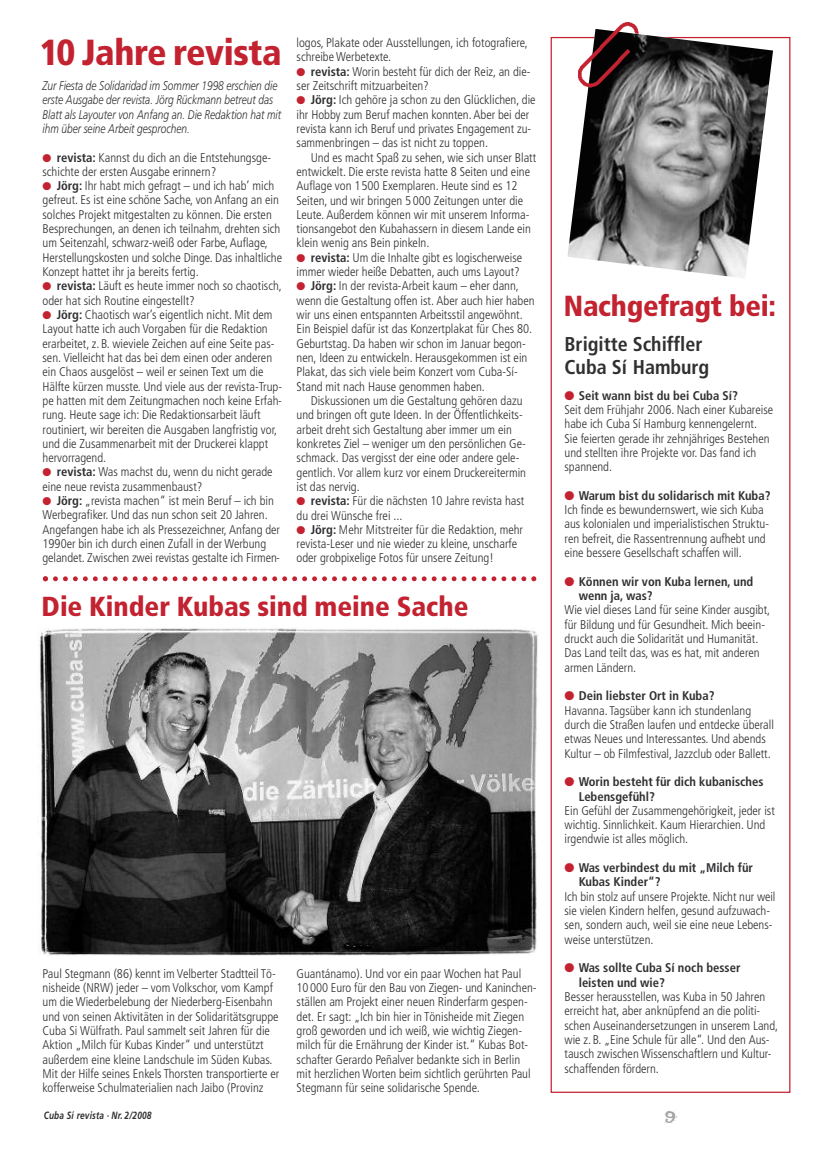
<style>
.page{position:relative;width:833px;height:1152px;background:#fff}
.page>*{position:absolute;margin:0;border:0;box-sizing:border-box;transform-origin:0 0}
.t1{font:900 condensed 36.25px "Frutiger";letter-spacing:-.01em;color:#c32230}
.t2{font:900 condensed 29px "Frutiger";letter-spacing:-.01em;color:#c32230}
.t3{font:900 condensed 27.5px "Frutiger";color:#c32230}
.t4{font:700 condensed 20px/22.5px "Frutiger";color:#302f31}
.t5{font:20px "Fajita ICG Mild";color:#a2a2a2}
.t6{font:300 condensed 12.62px/14.2px "Frutiger";color:#302f31}
.t7{font:italic 300 12.62px/14.2px "Frutiger";color:#302f31;scale:.8 1}
.t8{font:700 condensed 12.62px/14.4px "Frutiger";color:#302f31}
.t9{font:italic 700 10.5px "Frutiger";letter-spacing:.02em;color:#302f31;scale:.79 1}
.s1{color:#c32230}
.s2{font-weight:700}
</style>
<div class="page">
<img style="left:38px;top:627px;width:500px;height:328px">
<img style="left:567px;top:34px;width:206px;height:244px">
<img style="left:575px;top:22px;width:65px;height:67px">
<svg style="left:43px;top:576px;width:493px;height:5px"></svg>
<h1 class="t1" style="left:40px;top:38px;width:243px">10 Jahre revista</h1>
<p class="t7" style="left:43px;top:79px;width:300px">Zur Fiesta de Solidaridad im Sommer 1998 erschien die erste Ausgabe der revista. Jörg Rückmann betreut das Blatt als Layouter von Anfang an. Die Redaktion hat mit ihm über seine Arbeit gesprochen.</p>
<p class="t6" style="left:43px;top:151px;width:230px"><span class="s1">●</span> <span class="s2">revista:</span> Kannst du dich an die Entstehungsge&shy;schichte der ersten Ausgabe erinnern?</p>
<p class="t6" style="left:43px;top:180px;width:241px"><span class="s1">●</span> <span class="s2">Jörg:</span> Ihr habt mich gefragt – und ich hab’ mich gefreut. Es ist eine schöne Sache, von Anfang an ein solches Projekt mitgestalten zu können. Die ersten Besprechungen, an denen ich teilnahm, drehten sich um Seitenzahl, schwarz-weiß oder Farbe,Auflage, Herstellungskosten und solche Dinge. Das inhaltliche Konzept hattet ihr ja bereits fertig.</p>
<p class="t6" style="left:43px;top:280px;width:241px"><span class="s1">●</span> <span class="s2">revista:</span> Läuft es heute immer noch so chaotisch, oder hat sich Routine eingestellt?</p>
<p class="t6" style="left:43px;top:308px;width:241px"><span class="s1">●</span> <span class="s2">Jörg:</span> Chaotisch war’s eigentlich nicht. Mit dem Layout hatte ich auch Vorgaben für die Redaktion erarbeitet, z.B. wieviele Zeichen auf eine Seite pas&shy;sen. Vielleicht hat das bei dem einen oder anderen ein Chaos ausgelöst – weil er seinen Text um die Hälfte kürzen musste. Und viele aus der revista-Trup&shy;pe hatten mit dem Zeitungmachen noch keine Erfah&shy;rung. Heute sage ich: Die Redaktionsarbeit läuft routiniert, wir bereiten die Ausgaben langfristig vor, und die Zusammenarbeit mit der Druckerei klappt hervorragend.</p>
<p class="t6" style="left:43px;top:466px;width:232px"><span class="s1">●</span> <span class="s2">revista:</span> Was machst du, wenn du nicht gerade eine neue revista zusammenbaust?</p>
<p class="t6" style="left:43px;top:494px;width:239px"><span class="s1">●</span> <span class="s2">Jörg:</span> „revista machen“ ist mein Beruf – ich bin Werbegrafiker. Und das nun schon seit 20 Jahren.<br>Angefangen habe ich als Pressezeichner, Anfang der 1990er bin ich durch einen Zufall in der Werbung gelandet. Zwischen zwei revistas gestalte ich Firmen-</p>
<p class="t6" style="left:296px;top:36px;width:233px">logos, Plakate oder Ausstellungen, ich fotografiere, schreibe Werbetexte.</p>
<p class="t6" style="left:296px;top:65px;width:235px"><span class="s1">●</span> <span class="s2">revista:</span> Worin besteht für dich der Reiz, an die&shy;ser Zeitschrift mitzuarbeiten?</p>
<p class="t6" style="left:296px;top:94px;width:240px"><span class="s1">●</span> <span class="s2">Jörg:</span> Ich gehöre ja schon zu den Glücklichen, die ihr Hobby zum Beruf machen konnten.Aber bei der revista kann ich Beruf und privates Engagement zu&shy;sammenbringen – das ist nicht zu toppen.</p>
<p class="t6" style="left:296px;top:151px;width:241px;text-indent:14px">Und es macht Spaß zu sehen, wie sich unser Blatt entwickelt. Die erste revista hatte 8 Seiten und eine Auflage von 1500 Exemplaren. Heute sind es 12<br>Seiten, und wir bringen 5 000 Zeitungen unter die Leute. Außerdem können wir mit unserem Informa&shy;tionsangebot den Kubahassern in diesem Lande ein klein wenig ans Bein pinkeln.</p>
<p class="t6" style="left:296px;top:251px;width:227px"><span class="s1">●</span> <span class="s2">revista:</span> Um die Inhalte gibt es logischerweise immer wieder heiße Debatten, auch ums Layout?</p>
<p class="t6" style="left:296px;top:280px;width:239px"><span class="s1">●</span> <span class="s2">Jörg:</span> In der revista-Arbeit kaum – eher dann, wenn die Gestaltung offen ist. Aber auch hier haben wir uns einen entspannten Arbeitsstil angewöhnt.<br>Ein Beispiel dafür ist das Konzertplakat für Ches 80.<br>Geburtstag. Da haben wir schon im Januar begon&shy;nen, Ideen zu entwickeln. Herausgekommen ist ein Plakat, das sich viele beim Konzert vom Cuba-Sí-Stand mit nach Hause genommen haben.</p>
<p class="t6" style="left:296px;top:394px;width:231px;text-indent:14px">Diskussionen um die Gestaltung gehören dazu und bringen oft gute Ideen. In der Öffentlichkeits&shy;arbeit dreht sich Gestaltung aber immer um ein konkretes Ziel – weniger um den persönlichen Ge&shy;schmack. Das vergisst der eine oder andere gele&shy;gentlich. Vor allem kurz vor einem Druckereitermin ist das nervig.</p>
<p class="t6" style="left:296px;top:494px;width:229px"><span class="s1">●</span> <span class="s2">revista:</span> Für die nächsten 10 Jahre revista hast du drei Wünsche frei ...</p>
<p class="t6" style="left:296px;top:523px;width:228px"><span class="s1">●</span> <span class="s2">Jörg:</span> Mehr Mitstreiter für die Redaktion, mehr revista-Leser und nie wieder zu kleine, unscharfe oder grobpixelige Fotos für unsere Zeitung!</p>
<h3 class="t3" style="left:42px;top:595px;width:428px">Die Kinder Kubas sind meine Sache</h3>
<p class="t6" style="left:43px;top:967px;width:238px">Paul Stegmann (86) kennt im Velberter Stadtteil Tö&shy;nisheide (NRW) jeder – vom Volkschor, vom Kampf um die Wiederbelebung der Niederberg-Eisenbahn und von seinen Aktivitäten in der Solidaritätsgruppe Cuba Si Wülfrath. Paul sammelt seit Jahren für die Aktion „Milch für Kubas Kinder“ und unterstützt außerdem eine kleine Landschule im Süden Kubas.<br>Mit der Hilfe seines Enkels Thorsten transportierte er kofferweise Schulmaterialien nach Jaibo (Provinz</p>
<p class="t6" style="left:296px;top:967px;width:241px">Guantánamo). Und vor ein paar Wochen hat Paul 10000 Euro für den Bau von Ziegen- und Kaninchen&shy;ställen am Projekt einer neuen Rinderfarm gespen&shy;det. Er sagt: „Ich bin hier in Tönisheide mit Ziegen groß geworden und ich weiß, wie wichtig Ziegen&shy;milch für die Ernährung der Kinder ist.“ Kubas Bot&shy;schafter Gerardo Peñalver bedankte sich in Berlin mit herzlichen Worten beim sichtlich gerührten Paul Stegmann für seine solidarische Spende.</p>
<h2 class="t2" style="left:564px;top:294px;width:214px">Nachgefragt bei:</h2>
<h3 class="t4" style="left:564px;top:334px;width:146px">Brigitte Schiffler<br>Cuba Sí Hamburg</h3>
<p class="t6" style="left:564px;top:389px;width:210px"><span class="s1">●</span> <span class="s2">Seit wann bist du bei Cuba Sí?<br></span>Seit dem Frühjahr 2006. Nach einer Kubareise habe ich Cuba Sí Hamburg kennengelernt.<br>Sie feierten gerade ihr zehnjähriges Bestehen und stellten ihre Projekte vor. Das fand ich spannend.</p>
<p class="t6" style="left:564px;top:489px;width:207px"><span class="s1">●</span> <span class="s2">Warum bist du solidarisch mit Kuba?<br></span>Ich finde es bewundernswert, wie sich Kuba aus kolonialen und imperialistischen Struktu&shy;ren befreit, die Rassentrennung aufhebt und eine bessere Gesellschaft schaffen will.</p>
<p class="t8" style="left:579px;top:575px;width:176px;text-indent:-14px"><span class="s1">●</span> Können wir von Kuba lernen, und wenn ja, was?</p>
<p class="t6" style="left:564px;top:604px;width:207px">Wie viel dieses Land für seine Kinder ausgibt, für Bildung und für Gesundheit. Mich beein&shy;druckt auch die Solidarität und Humanität.<br>Das Land teilt das, was es hat, mit anderen armen Ländern.</p>
<p class="t6" style="left:564px;top:690px;width:211px"><span class="s1">●</span> <span class="s2">Dein liebster Ort in Kuba?<br></span>Havanna. Tagsüber kann ich stundenlang durch die Straßen laufen und entdecke überall etwas Neues und Interessantes. Und abends Kultur – ob Filmfestival, Jazzclub oder Ballett.</p>
<p class="t8" style="left:579px;top:775px;width:186px;text-indent:-14px"><span class="s1">●</span> Worin besteht für dich kubanisches<br>Lebensgefühl?</p>
<p class="t6" style="left:564px;top:804px;width:212px">Ein Gefühl der Zusammengehörigkeit, jeder ist wichtig. Sinnlichkeit. Kaum Hierarchien. Und irgendwie ist alles möglich.</p>
<p class="t8" style="left:579px;top:861px;width:176px;text-indent:-14px"><span class="s1">●</span> Was verbindest du mit „Milch für<br>Kubas Kinder“?</p>
<p class="t6" style="left:564px;top:890px;width:212px">Ich bin stolz auf unsere Projekte. Nicht nur weil sie vielen Kindern helfen, gesund aufzuwach&shy;sen, sondern auch, weil sie eine neue Lebens&shy;weise unterstützen.</p>
<p class="t8" style="left:579px;top:961px;width:163px;text-indent:-14px"><span class="s1">●</span> Was sollte Cuba Sí noch besser leisten und wie?</p>
<p class="t6" style="left:564px;top:990px;width:215px">Besser herausstellen, was Kuba in 50 Jahren erreicht hat, aber anknüpfend an die politi&shy;schen Auseinandersetzungen in unserem Land, wie z.B. „Eine Schule für alle“. Und den Aus&shy;tausch zwischen Wissenschaftlern und Kultur&shy;schaffenden fördern.</p>
<p class="t9" style="left:44px;top:1111px;width:138px">Cuba Sí revista · Nr. 2/2008</p>
<h3 class="t5" style="left:664px;top:1103px;width:13px">9</h3>
</div>
